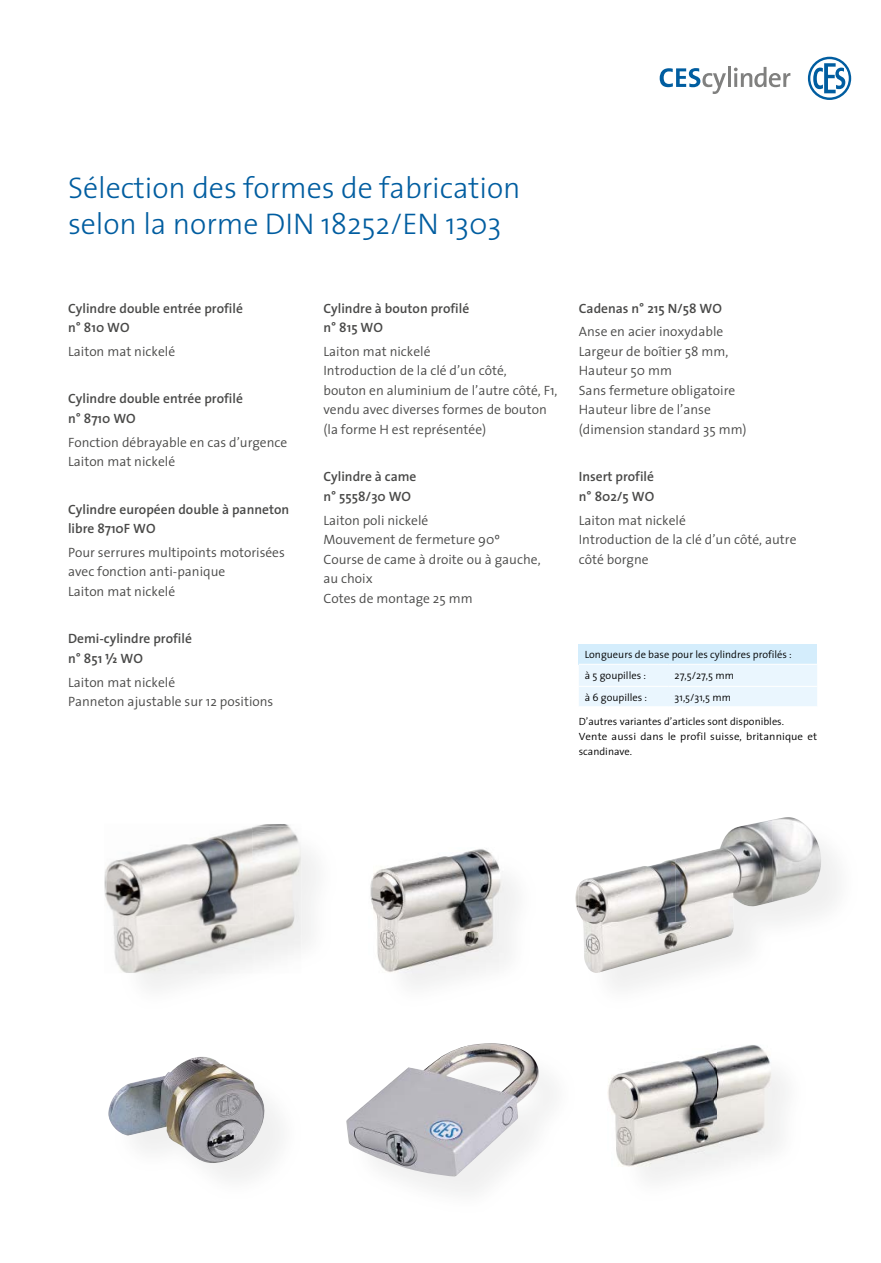
<style>
.page{position:relative;width:881px;height:1263px;background:#fff}
.page>*{position:absolute;margin:0;border:0;box-sizing:border-box;transform-origin:0 0}
.t1{font:300 30px/36px "The Sans";letter-spacing:-.005em;color:#005da0}
.t2{font:300 13.5px/19.5px "The Sans";color:#494948}
.t3{font:600 13.5px/19.5px "The Sans";color:#494948}
.t4{font:300 10.5px/15px "The Sans";color:#000}
.s1{font-family:"The Sans Semi Bold Expert";font-weight:400}
</style>
<div class="page">
<svg style="left:659px;top:68px;width:66px;height:26px"></svg>
<hr style="left:727px;top:67px;width:3px;height:20px;background:#80807f">
<svg style="left:733px;top:67px;width:57px;height:20px"></svg>
<svg style="left:807px;top:57px;width:43px;height:43px"></svg>
<img style="left:609px;top:1045px;width:152px;height:40px">
<img style="left:607px;top:1085px;width:4px;height:21px">
<img style="left:611px;top:1048px;width:159px;height:118px">
<img style="left:346px;top:1043px;width:193px;height:133px">
<img style="left:108px;top:1057px;width:159px;height:106px">
<img style="left:105px;top:824px;width:184px;height:49px">
<img style="left:104px;top:873px;width:3px;height:28px">
<img style="left:107px;top:826px;width:145px;height:98px">
<img style="left:252px;top:826px;width:49px;height:147px">
<img style="left:111px;top:924px;width:144px;height:49px">
<img style="left:610px;top:848px;width:227px;height:140px">
<img style="left:772px;top:817px;width:26px;height:3px">
<img style="left:575px;top:886px;width:3px;height:25px">
<img style="left:578px;top:858px;width:97px;height:64px">
<img style="left:675px;top:820px;width:97px;height:102px">
<img style="left:772px;top:820px;width:48px;height:82px">
<img style="left:583px;top:922px;width:150px;height:51px">
<img style="left:370px;top:848px;width:120px;height:41px">
<img style="left:370px;top:889px;width:3px;height:16px">
<img style="left:373px;top:853px;width:130px;height:120px">
<div style="left:578px;top:644px;width:238px;height:20px;background:#d4edfc"></div>
<div style="left:579px;top:665px;width:237px;height:41px;background:#eaf6fe"></div>
<hr style="left:578px;top:686px;width:90px;height:1px;background:#fff">
<hr style="left:668px;top:686px;width:148px;height:1px;background:#fff">
<h1 class="t1" style="left:68px;top:169px;width:454px">Sélection des formes de fabrication selon la norme DIN 18252/EN 1303</h1>
<p class="t3" style="left:68px;top:298px;width:176px">Cylindre double entrée profilé n° 810 WO</p>
<p class="t2" style="left:68px;top:341px;width:108px">Laiton mat nickelé</p>
<p class="t3" style="left:68px;top:389px;width:176px">Cylindre double entrée profilé n° 8710 WO</p>
<p class="t2" style="left:68px;top:432px;width:221px">Fonction débrayable en cas d’urgence<br>Laiton mat nickelé</p>
<p class="t3" style="left:68px;top:499px;width:222px">Cylindre européen double à panneton libre 8710F WO</p>
<p class="t2" style="left:68px;top:542px;width:218px">Pour serrures multipoints motorisées avec fonction anti-panique<br>Laiton mat nickelé</p>
<p class="t3" style="left:68px;top:629px;width:125px">Demi-cylindre profilé n° 851 <span class="s1">V</span> WO</p>
<p class="t2" style="left:68px;top:672px;width:207px">Laiton mat nickelé<br>Panneton ajustable sur 12 positions</p>
<p class="t3" style="left:323px;top:298px;width:147px">Cylindre à bouton profilé n° 815 WO</p>
<p class="t2" style="left:323px;top:341px;width:235px">Laiton mat nickelé<br>Introduction de la clé d’un côté,<br>bouton en aluminium de l’autre côté, F1, vendu avec diverses formes de bouton (la forme H est représentée)</p>
<p class="t3" style="left:323px;top:467px;width:94px">Cylindre à came n° 5558/30 WO</p>
<p class="t2" style="left:323px;top:510px;width:218px">Laiton poli nickelé<br>Mouvement de fermeture 90º<br>Course de came à droite ou à gauche, au choix<br>Cotes de montage 25 mm</p>
<p class="t3" style="left:578px;top:298px;width:145px">Cadenas n° 215 N/58 WO</p>
<p class="t2" style="left:578px;top:322px;width:169px">Anse en acier inoxydable<br>Largeur de boîtier 58 mm,<br>Hauteur 50 mm<br>Sans fermeture obligatoire<br>Hauteur libre de l’anse (dimension standard 35 mm)</p>
<p class="t3" style="left:578px;top:467px;width:77px">Insert profilé n° 802/5 WO</p>
<p class="t2" style="left:578px;top:510px;width:219px">Laiton mat nickelé<br>Introduction de la clé d’un côté, autre côté borgne</p>
<p class="t4" style="left:584px;top:644px;width:208px;line-height:20.4px">Longueurs de base pour les cylindres profilés : à 5 goupilles :</p>
<p class="t4" style="left:674px;top:667px;width:61px">27,5/27,5 mm</p>
<p class="t4" style="left:584px;top:689px;width:64px">à 6 goupilles :</p>
<p class="t4" style="left:674px;top:689px;width:58px">31,5/31,5 mm</p>
<p class="t4" style="left:578px;top:713px;width:240px">D’autres variantes d’articles sont disponibles.<br>Vente aussi dans le profil suisse, britannique et scandinave.</p>
</div>
